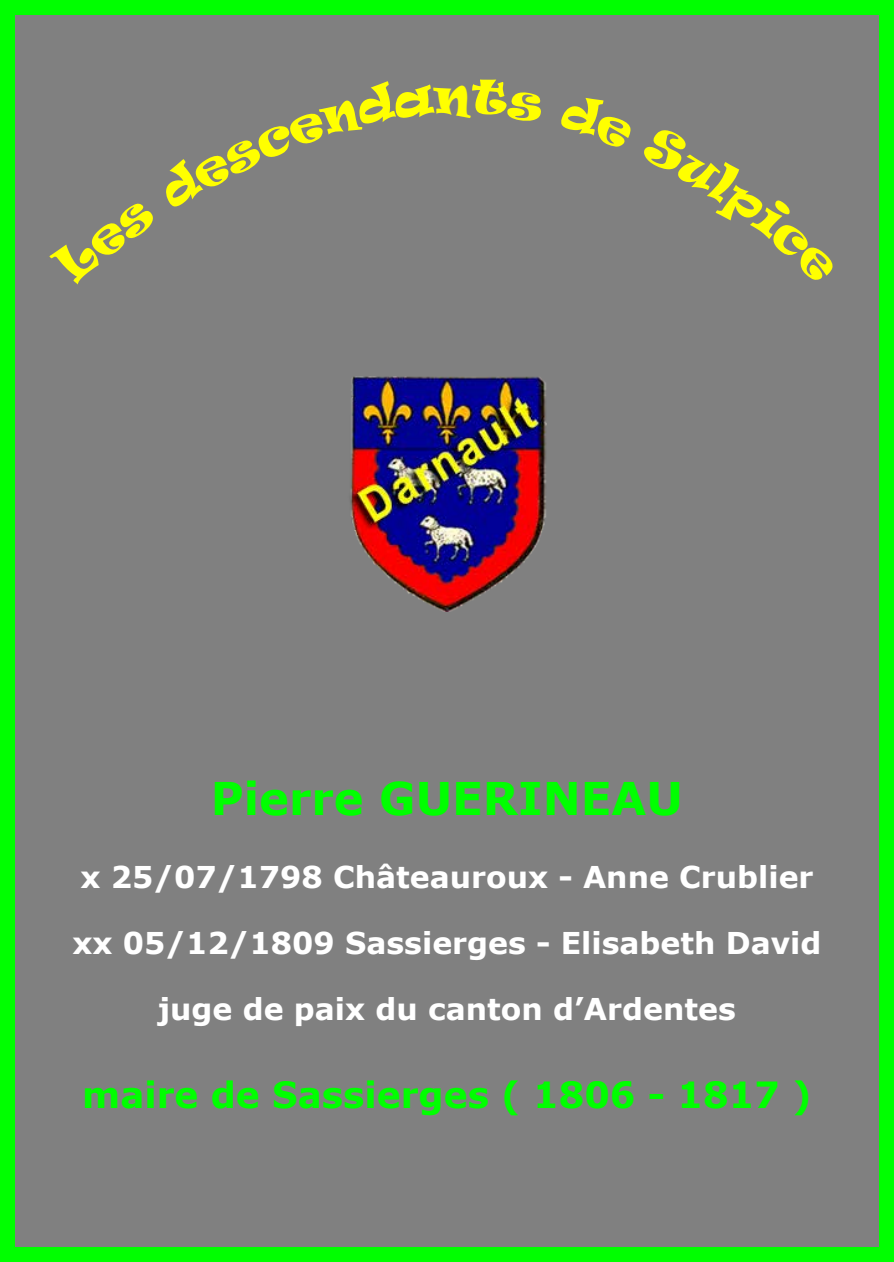
<style>
.page{position:relative;width:894px;height:1262px;background:#fff}
.page>*{position:absolute;margin:0;border:0;box-sizing:border-box;transform-origin:0 0}
.t1{font:700 45px "Verdana";color:#0f0}
.t2{font:700 36px "Verdana";color:#0f0}
.t3{font:700 30px "Verdana";color:#fff}
</style>
<div class="page">
<div style="left:0;top:0;width:894px;height:1262px;background:#808080;border:15px solid #0f0"></div>
<img style="left:350px;top:376px;width:197px;height:236px">
<h1 class="t1" style="left:211px;top:766px;width:474px">Pierre GUERINEAU</h1>
<p class="t3" style="left:80px;top:856px;width:735px">x 25/07/1798 Châteauroux - Anne Crublier</p>
<p class="t3" style="left:73px;top:922px;width:750px">xx 05/12/1809 Sassierges - Elisabeth David</p>
<p class="t3" style="left:158px;top:988px;width:579px">juge de paix du canton d’Ardentes</p>
<p class="t2" style="left:82px;top:1069px;width:731px">maire de Sassierges ( 1806 - 1817 )</p>
</div>
